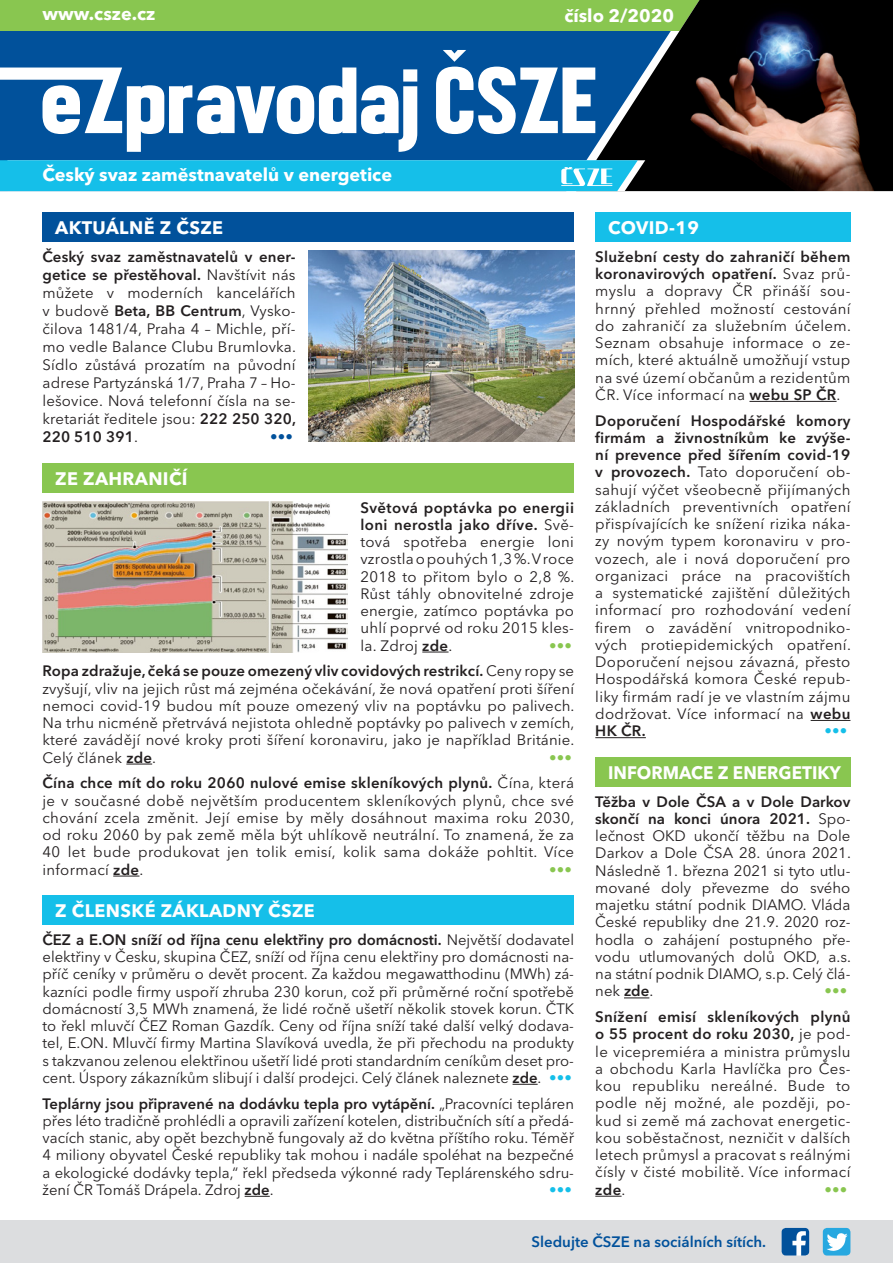
<style>
.page{position:relative;width:893px;height:1263px;background:#fff}
.page>*{position:absolute;margin:0;border:0;box-sizing:border-box;transform-origin:0 0}
.t1{font:700 18px "Avenir Next LT Pro";color:#fff}
.t2{font:700 18px "Avenir Next LT Pro";letter-spacing:.02em;color:#fff}
.t3{font:700 18px "Avenir Next LT Pro";color:#fff;scale:.95 1}
.text{font:15px/17.2px "Avenir Next LT Pro";letter-spacing:.01em;color:#231f20;text-align:justify}
.t4{font:600 15px "Avenir Next LT Pro";color:#01519b}
.text-2{font:15px "Avenir Next LT Pro";color:#89c650}
.text-3{font:15px "Avenir Next LT Pro";color:#15bfe9}
.text-4{font:15px "Avenir Next LT Pro";color:#01519b}
.s1{font-weight:600}
.s2{color:#15bfe9}
</style>
<div class="page">
<div style="left:0;top:31px;width:576px;height:129px;background:#01519b"></div>
<div style="left:0;top:0;width:708px;height:31px;background:#89c650"></div>
<img style="left:576px;top:0;width:317px;height:191px">
<svg style="left:513px;top:1084px;width:25px;height:1px"></svg>
<svg style="left:245px;top:1196px;width:25px;height:1px"></svg>
<hr style="left:749px;top:401px;width:87px;height:1px;background:#231f20">
<hr style="left:811px;top:720px;width:39px;height:1px;background:#231f20">
<hr style="left:595px;top:737px;width:51px;height:1px;background:#231f20">
<svg style="left:624px;top:997px;width:25px;height:1px"></svg>
<svg style="left:595px;top:1196px;width:27px;height:1px"></svg>
<div style="left:43px;top:212px;width:531px;height:30px;background:#01519b"></div>
<div style="left:43px;top:895px;width:531px;height:30px;background:#15bfe9"></div>
<div style="left:595px;top:212px;width:255px;height:30px;background:#15bfe9"></div>
<div style="left:595px;top:757px;width:255px;height:30px;background:#89c650"></div>
<svg style="left:422px;top:652px;width:27px;height:1px"></svg>
<svg style="left:126px;top:764px;width:26px;height:1px"></svg>
<svg style="left:113px;top:876px;width:26px;height:1px"></svg>
<div style="left:43px;top:463px;width:531px;height:30px;background:#89c650"></div>
<img style="left:308px;top:251px;width:266px;height:191px">
<img style="left:43px;top:502px;width:305px;height:150px">
<svg style="left:0;top:67px;width:595px;height:85px;fill:#01519b"></svg>
<svg style="left:443px;top:50px;width:23px;height:12px"></svg>
<svg style="left:0;top:160px;width:645px;height:31px;background:#1dbee6"></svg>
<div style="left:0;top:1220px;width:893px;height:43px;background:#dcdddf"></div>
<img style="left:782px;top:1228px;width:27px;height:27px">
<div style="left:823px;top:1228px;width:27px;height:27px;background:#27a8e0;border-radius:4px"></div>
<img style="left:823px;top:1233px;width:25px;height:20px">
<p class="t1" style="left:43px;top:3px;width:114px">www.csze.cz</p>
<p class="t1" style="left:43px;top:164px;width:351px">Český svaz zaměstnavatelů v energetice</p>
<p class="t2" style="left:55px;top:217px;width:169px">AKTUÁLNĚ Z ČSZE</p>
<p class="t1" style="left:564px;top:5px;width:111px">číslo 2/2020</p>
<p class="t1" style="left:608px;top:217px;width:92px">COVID-19</p>
<p class="text" style="left:43px;top:248px;width:255px;line-height:18px"><span class="s1">Český svaz zaměstnavatelů v ener&shy;getice se přestěhoval.</span> Navštívit nás můžete v moderních kancelářích v budově <span class="s1">Beta, BB Centrum</span>, Vysko&shy;čilova 1481/4, Praha 4 – Michle, pří&shy;mo vedle Balance Clubu Brumlovka.<br>Sídlo zůstává prozatím na původní adrese Partyzánská 1/7, Praha 7 – Ho&shy;lešovice. Nová telefonní čísla na se&shy;kretariát ředitele jsou: <span class="s1">222 250 320, 220 510 391</span>.</p>
<p class="text-4" style="left:270px;top:427px;width:24px">•••</p>
<p class="t2" style="left:55px;top:467px;width:134px">ZE ZAHRANIČÍ</p>
<p class="text" style="left:360px;top:499px;width:216px"><span class="s1">Světová poptávka po energii loni nerostla jako dříve.</span> Svě&shy;tová spotřeba energie loni vzrostla o pouhých 1,3 %. V roce 2018 to přitom bylo o 2,8 %.<br>Růst táhly obnovitelné zdroje energie, zatímco poptávka po uhlí poprvé od roku 2015 kles&shy;la. Zdroj <span class="s1">zde</span>.</p>
<p class="text-2" style="left:549px;top:636px;width:24px">•••</p>
<p class="text" style="left:43px;top:662px;width:533px"><span class="s1">Ropa zdražuje, čeká se pouze omezený vliv covidových restrikcí.</span> Ceny ropy se zvyšují, vliv na jejich růst má zejména očekávání, že nová opatření proti šíření nemoci covid-19 budou mít pouze omezený vliv na poptávku po palivech.<br>Na trhu nicméně přetrvává nejistota ohledně poptávky po palivech v zemích, které zavádějí nové kroky proti šíření koronaviru, jako je například Británie.<br>Celý článek <span class="s1">zde</span>.</p>
<p class="text-2" style="left:549px;top:748px;width:24px">•••</p>
<p class="text" style="left:43px;top:774px;width:533px"><span class="s1">Čína chce mít do roku 2060 nulové emise skleníkových plynů.</span> Čína, která je v současné době největším producentem skleníkových plynů, chce své chování zcela změnit. Její emise by měly dosáhnout maxima roku 2030, od roku 2060 by pak země měla být uhlíkově neutrální. To znamená, že za 40 let bude produkovat jen tolik emisí, kolik sama dokáže pohltit. Více informací <span class="s1">zde</span>.</p>
<p class="text-2" style="left:549px;top:860px;width:24px">•••</p>
<p class="t2" style="left:55px;top:899px;width:261px">Z ČLENSKÉ ZÁKLADNY ČSZE</p>
<p class="text" style="left:43px;top:931px;width:533px"><span class="s1">ČEZ a E.ON sníží od října cenu elektřiny pro domácnosti.</span> Největší dodavatel elektřiny v Česku, skupina ČEZ, sníží od října cenu elektřiny pro domácnosti na&shy;příč ceníky v průměru o devět procent. Za každou megawatthodinu (MWh) zá&shy;kazníci podle firmy uspoří zhruba 230 korun, což při průměrné roční spotřebě domácností 3,5 MWh znamená, že lidé ročně ušetří několik stovek korun. ČTK to řekl mluvčí ČEZ Roman Gazdík. Ceny od října sníží také další velký dodava&shy;tel, E.ON. Mluvčí firmy Martina Slavíková uvedla, že při přechodu na produkty s takzvanou zelenou elektřinou ušetří lidé proti standardním ceníkům deset pro&shy;cent. Úspory zákazníkům slibují i další prodejci. Celý článek naleznete <span class="s1">zde</span>. <span class="s2">•••</span></p>
<p class="text" style="left:43px;top:1094px;width:533px"><span class="s1">Teplárny jsou připravené na dodávku tepla pro vytápění.</span> „Pracovníci tepláren přes léto tradičně prohlédli a opravili zařízení kotelen, distribučních sítí a předá&shy;vacích stanic, aby opět bezchybně fungovaly až do května příštího roku. Téměř 4 miliony obyvatel České republiky tak mohou i nadále spoléhat na bezpečné a ekologické dodávky tepla,“ řekl předseda výkonné rady Teplárenského sdru&shy;žení ČR Tomáš Drápela. Zdroj <span class="s1">zde</span>.</p>
<p class="text-3" style="left:549px;top:1180px;width:24px">•••</p>
<p class="text" style="left:595px;top:248px;width:257px"><span class="s1">Služební cesty do zahraničí během koronavirových opatření.</span> Svaz prů&shy;myslu a dopravy ČR přináší sou&shy;hrnný přehled možností cestování do zahraničí za služebním účelem.<br>Seznam obsahuje informace o ze&shy;mích, které aktuálně umožňují vstup na své území občanům a rezidentům ČR. Více informací na <span class="s1">webu SP ČR</span>.</p>
<p class="text" style="left:595px;top:412px;width:257px"><span class="s1">Doporučení Hospodářské komory firmám a živnostníkům ke zvýše&shy;ní prevence před šířením covid-19 v provozech.</span> Tato doporučení ob&shy;sahují výčet všeobecně přijímaných základních preventivních opatření přispívajících ke snížení rizika náka&shy;zy novým typem koronaviru v pro&shy;vozech, ale i nová doporučení pro organizaci práce na pracovištích a systematické zajištění důležitých informací pro rozhodování vedení firem o zavádění vnitropodniko&shy;vých protiepidemických opatření.<br>Doporučení nejsou závazná, přesto Hospodářská komora České repub&shy;liky firmám radí je ve vlastním zájmu dodržovat. Více informací na <span class="s1">webu HK ČR.</span></p>
<p class="text-3" style="left:824px;top:722px;width:24px">•••</p>
<p class="t3" style="left:608px;top:761px;width:247px">INFORMACE Z ENERGETIKY</p>
<p class="text" style="left:595px;top:793px;width:257px"><span class="s1">Těžba v Dole ČSA a v Dole Darkov skončí na konci února 2021.</span> Spo&shy;lečnost OKD ukončí těžbu na Dole Darkov a Dole ČSA 28. února 2021.<br>Následně 1. března 2021 si tyto utlu&shy;mované doly převezme do svého majetku státní podnik DIAMO. Vláda České republiky dne 21.9. 2020 roz&shy;hodla o zahájení postupného pře&shy;vodu utlumovaných dolů OKD, a.s. na státní podnik DIAMO, s.p. Celý člá&shy;nek <span class="s1">zde</span>.</p>
<p class="text-2" style="left:824px;top:982px;width:24px">•••</p>
<p class="text" style="left:595px;top:1008px;width:257px"><span class="s1">Snížení emisí skleníkových plynů o 55 procent do roku 2030,</span> je pod&shy;le vicepremiéra a ministra průmyslu a obchodu Karla Havlíčka pro Čes&shy;kou republiku nereálné. Bude to podle něj možné, ale později, po&shy;kud si země má zachovat energetic&shy;kou soběstačnost, nezničit v dalších letech průmysl a pracovat s reálnými čísly v čisté mobilitě. Více informací <span class="s1">zde</span>.</p>
<p class="text-2" style="left:824px;top:1180px;width:24px">•••</p>
<p class="t4" style="left:531px;top:1233px;width:236px">Sledujte ČSZE na sociálních sítích.</p>
</div>
